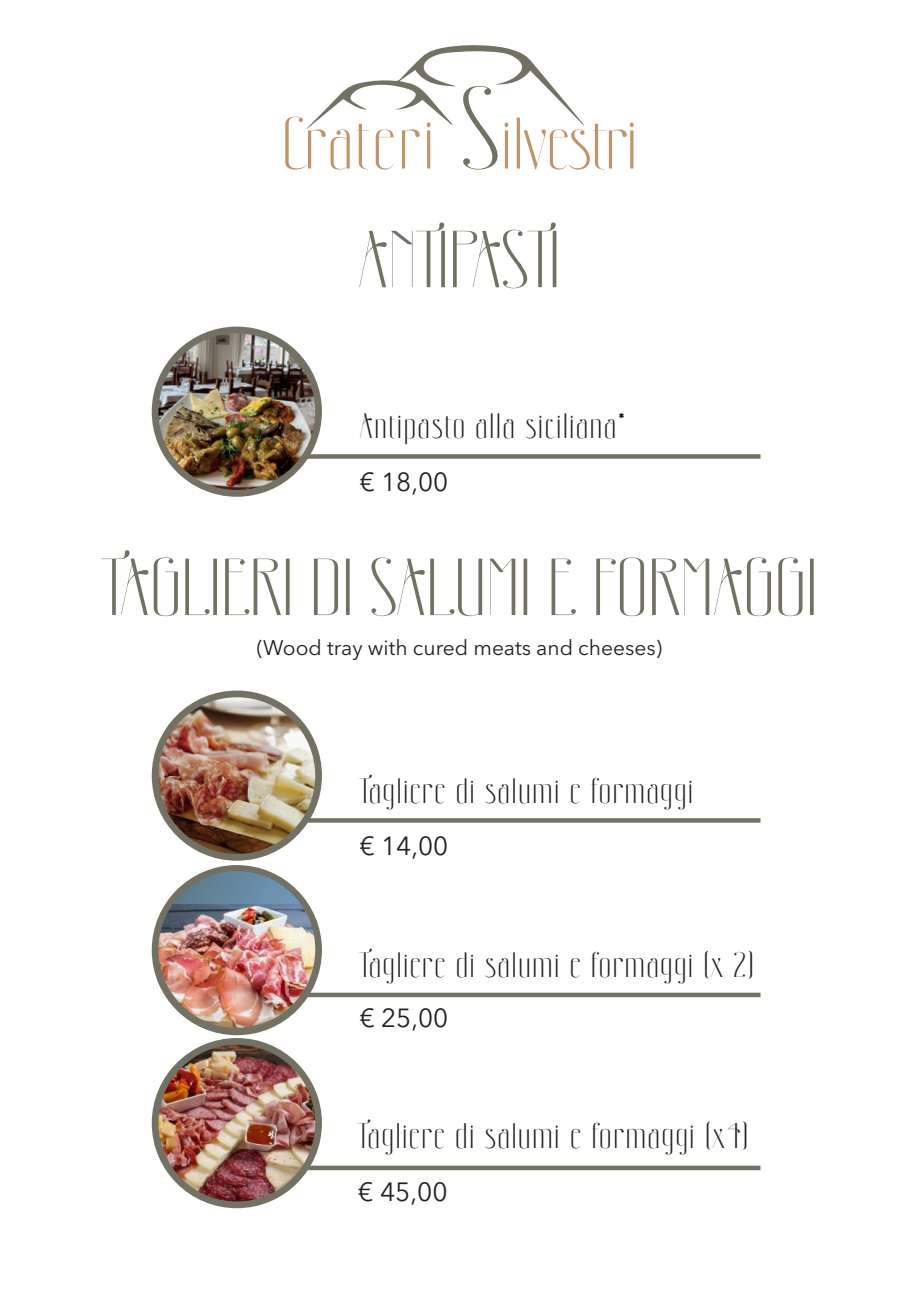
<style>
.page{position:relative;width:919px;height:1289px;background:#fff}
.page>*{position:absolute;margin:0;border:0;box-sizing:border-box;transform-origin:0 0}
.t1{font:81px "Bottune";color:#727163}
.t2{font:35.7px "Bottune";letter-spacing:.05em;color:#231f20}
.t3{font:35.4px "Bottune";letter-spacing:.05em;color:#231f20}
.t4{font:26.25px "Avenir Next LT Pro";color:#231f20}
.t5{font:25.95px "Avenir Next LT Pro";color:#231f20}
.t6{font:21px "Avenir Next LT Pro";color:#231f20}
</style>
<div class="page">
<svg style="left:285px;top:45px;width:348px;height:124px"></svg>
<svg style="left:309px;top:454px;width:451px;height:4px;background:#79786b"></svg>
<svg style="left:308px;top:818px;width:452px;height:4px;background:#777769"></svg>
<div style="left:277px;top:992px;width:483px;height:5px;background:#727163"></div>
<div style="left:152px;top:326px;width:170px;height:171px;background:#727163;border-radius:50%"></div>
<img style="left:158px;top:333px;width:157px;height:157px;border-radius:78px">
<div style="left:152px;top:690px;width:170px;height:170px;background:#727163;border-radius:50%"></div>
<img style="left:158px;top:697px;width:157px;height:157px;border-radius:78px">
<div style="left:152px;top:865px;width:170px;height:170px;background:#727163;border-radius:50%"></div>
<div style="left:277px;top:1165px;width:483px;height:5px;background:#727163"></div>
<div style="left:152px;top:1038px;width:170px;height:170px;background:#727163;border-radius:50%"></div>
<svg style="left:158px;top:871px;width:157px;height:156px;background:#65879e"></svg>
<img style="left:158px;top:904px;width:157px;height:123px">
<img style="left:158px;top:1044px;width:157px;height:157px;border-radius:78px">
<h1 class="t1" style="left:358px;top:222px;width:203px">ANTIPASTI</h1>
<p class="t3" style="left:359px;top:410px;width:267px">Antipasto alla siciliana*</p>
<p class="t5" style="left:359px;top:467px;width:90px">€ 18,00</p>
<h1 class="t1" style="left:102px;top:550px;width:717px">TAGLIERI DI SALUMI E FORMAGGI</h1>
<p class="t6" style="left:257px;top:635px;width:406px">(Wood tray with cured meats and cheeses)</p>
<p class="t3" style="left:359px;top:774px;width:335px">Tagliere di salumi e formaggi</p>
<p class="t5" style="left:359px;top:830px;width:90px">€ 14,00</p>
<p class="t3" style="left:359px;top:948px;width:395px">Tagliere di salumi e formaggi (x 2)</p>
<p class="t5" style="left:359px;top:1002px;width:90px">€ 25,00</p>
<p class="t2" style="left:358px;top:1119px;width:391px">Tagliere di salumi e formaggi (x4)</p>
<p class="t4" style="left:358px;top:1176px;width:91px">€ 45,00</p>
</div>
